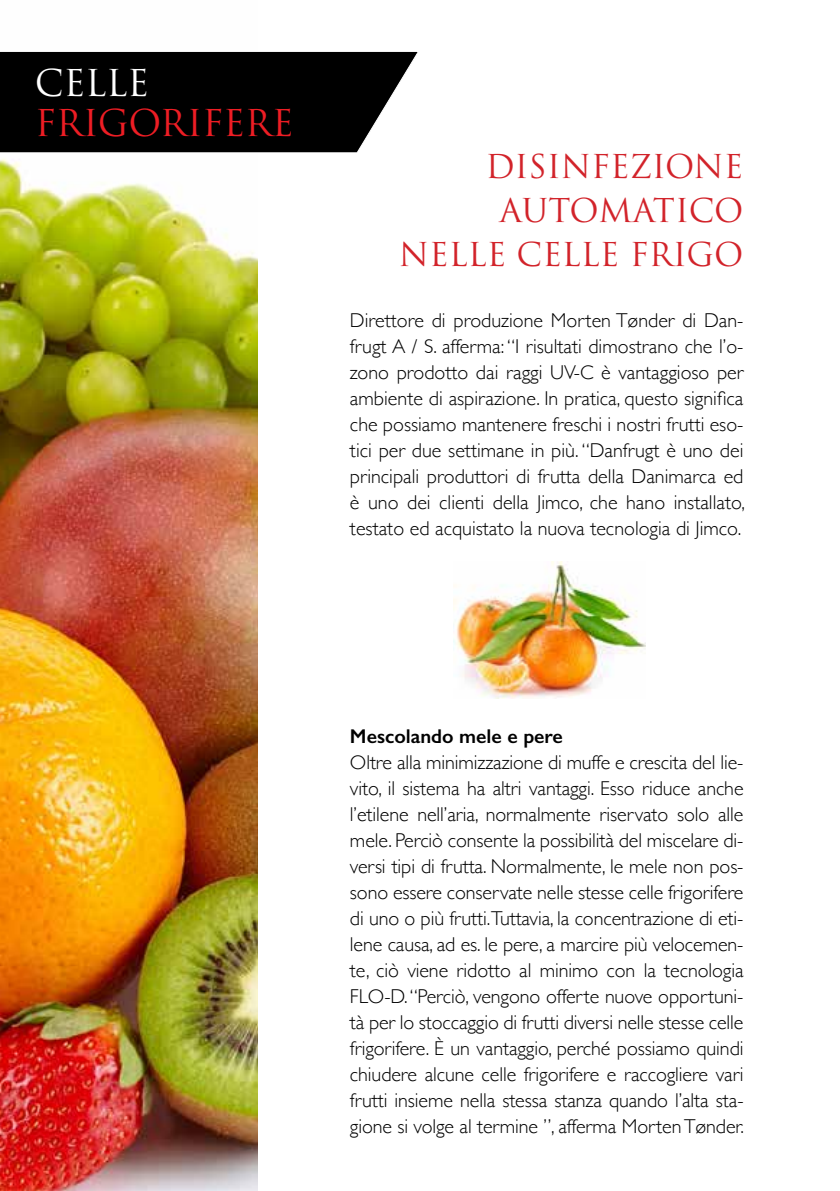
<style>
.page{position:relative;width:840px;height:1191px;background:#fff}
.page>*{position:absolute;margin:0;border:0;box-sizing:border-box;transform-origin:0 0}
.t1{font:36px "Trajan Pro";letter-spacing:-.01em;color:#ed1d24}
.t2{font:36px "Trajan Pro";letter-spacing:-.01em;color:#fff}
.t3{font:32px/44px "Trajan Pro";color:#d2232a;text-align:right}
.t4{font:300 20px/26px "Gill Sans";color:#000;text-align:justify}
.t5{font:600 20px "Gill Sans";color:#000}
</style>
<div class="page">
<img style="left:453px;top:562px;width:191px;height:136px">
<img style="left:0;top:158px;width:257px;height:1033px">
<svg style="left:0;top:51px;width:418px;height:102px;background:#161616"></svg>
<hr style="left:839px;top:286px;width:1px;height:321px;background:#c9ebfc">
<h1 class="t2" style="left:35px;top:60px;width:116px">CELLE</h1>
<h1 class="t1" style="left:35px;top:100px;width:260px">FRIGORIFERE</h1>
<h2 class="t3" style="left:398px;top:144px;width:346px">DISINFEZIONE<br>AUTOMATICO<br>NELLE CELLE FRIGO</h2>
<p class="t4" style="left:350px;top:306px;width:396px">Direttore di produzione Morten Tønder di Dan&shy;frugt A / S. afferma: “I risultati dimostrano che l’o&shy;zono prodotto dai raggi UV-C è vantaggioso per ambiente di aspirazione. In pratica, questo significa che possiamo mantenere freschi i nostri frutti eso&shy;tici per due settimane in più. “Danfrugt è uno dei principali produttori di frutta della Danimarca ed è uno dei clienti della Jimco, che hano installato, testato ed acquistato la nuova tecnologia di Jimco.</p>
<p class="t5" style="left:350px;top:724px;width:214px">Mescolando mele e pere</p>
<p class="t4" style="left:350px;top:748px;width:395px">Oltre alla minimizzazione di muffe e crescita del lie&shy;vito, il sistema ha altri vantaggi. Esso riduce anche l’etilene nell’aria, normalmente riservato solo alle mele. Perciò consente la possibilità del miscelare di&shy;versi tipi di frutta. Normalmente, le mele non pos&shy;sono essere conservate nelle stesse celle frigorifere di uno o più frutti.Tuttavia, la concentrazione di eti&shy;lene causa, ad es. le pere, a marcire più velocemen&shy;te, ciò viene ridotto al minimo con la tecnologia FLO-D. “Perciò, vengono offerte nuove opportuni&shy;tà per lo stoccaggio di frutti diversi nelle stesse celle frigorifere. È un vantaggio, perché possiamo quindi chiudere alcune celle frigorifere e raccogliere vari frutti insieme nella stessa stanza quando l’alta sta&shy;gione si volge al termine ”, afferma Morten Tønder.</p>
</div>
